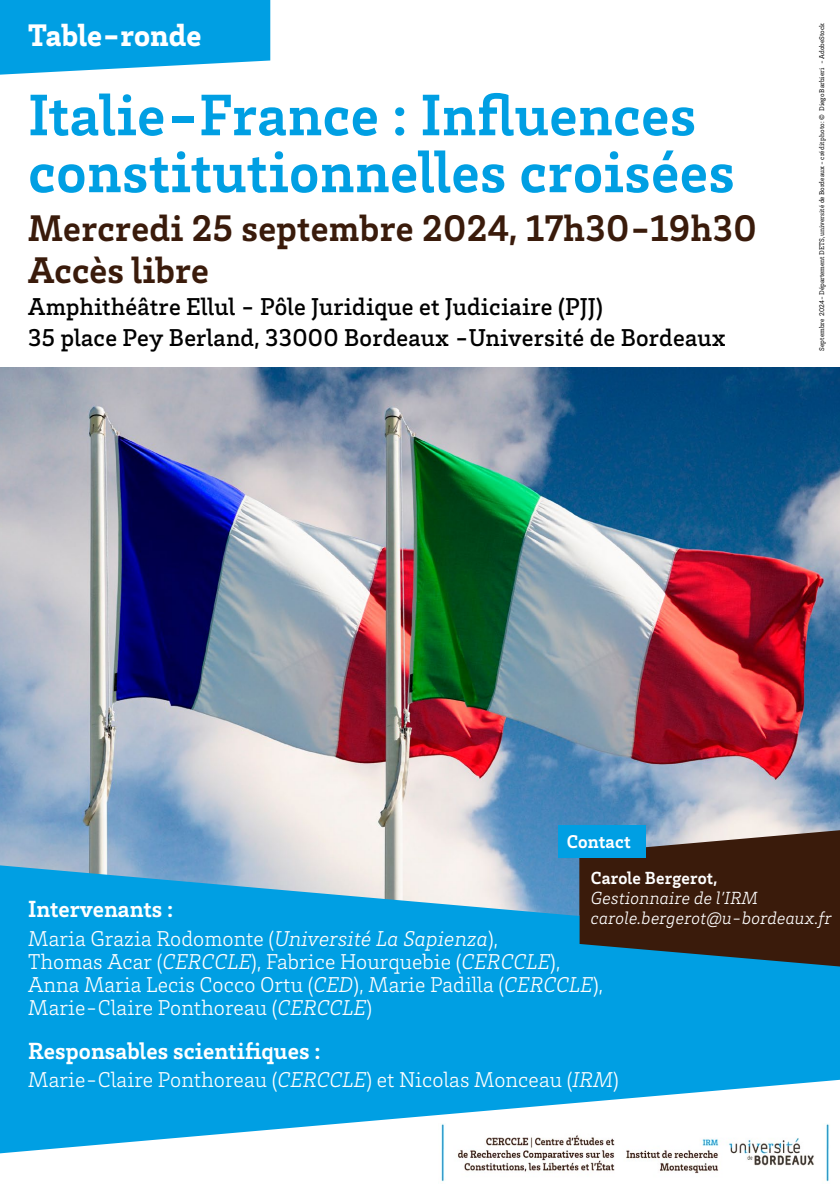
<style>
.page{position:relative;width:840px;height:1191px;background:#fff}
.page>*{position:absolute;margin:0;border:0;box-sizing:border-box;transform-origin:0 0}
.t1{font:700 60px/57px "Brix Slab";letter-spacing:.01em;color:#009fe3}
.t2{font:700 38px/42px "Brix Slab";letter-spacing:.01em;color:#3a1b0b}
.t3{font:900 32px "Brix Slab";letter-spacing:.005em;color:#fff}
.t4{font:500 25px/31.6px "Brix Slab";letter-spacing:.01em;color:#000}
.t5{font:700 24px "Brix Slab";letter-spacing:.005em;color:#fff}
.t6{font:300 22px/23px "Brix Slab";letter-spacing:.005em;color:#fff}
.t7{font:700 19px "Brix Slab";letter-spacing:.01em;color:#fff}
.t8{font:italic 300 18px/19.8px "Brix Slab";letter-spacing:.01em;color:#fff}
.t9{font:700 18px "Brix Slab";letter-spacing:.01em;color:#fff}
.t10{font:7px "Brix Slab";color:#000}
.s1{font-style:italic}
</style>
<div class="page">
<img style="left:0;top:367px;width:839px;height:498px">
<svg style="left:0;top:865px;width:839px;height:214px;background:#11a2e1"></svg>
<svg style="left:0;top:1079px;width:839px;height:75px;fill:#009fe3"></svg>
<svg style="left:0;top:0;width:270px;height:75px;background:#18a8e5"></svg>
<svg style="left:579px;top:830px;width:260px;height:136px;background:#3c3029"></svg>
<div style="left:558px;top:825px;width:87px;height:33px;background:#009fe3"></div>
<img style="left:438px;top:1124px;width:393px;height:58px">
<h3 class="t3" style="left:28px;top:14px;width:175px">Table-ronde</h3>
<h1 class="t1" style="left:28px;top:84px;width:707px">Italie-France : Influences constitutionnelles croisées</h1>
<h2 class="t2" style="left:28px;top:206px;width:729px">Mercredi 25 septembre 2024, 17h30-19h30<br>Accès libre</h2>
<p class="t4" style="left:28px;top:289px;width:698px">Amphithéâtre Ellul - Pôle Juridique et Judiciaire (PJJ)<br>35 place Pey Berland, 33000 Bordeaux -Université de Bordeaux</p>
<p class="t10" style="left:816px;top:350px;width:329px;rotate:-90deg">Septembre 2024- Département DETS, université de Bordeaux - crédit photo: © Diego Barbieri - AdobeStock</p>
<p class="t7" style="left:566px;top:829px;width:65px">Contact</p>
<p class="t9" style="left:590px;top:866px;width:128px">Carole Bergerot,</p>
<p class="t8" style="left:590px;top:887px;width:242px">Gestionnaire de l’IRM carole.bergerot@u-bordeaux.fr</p>
<p class="t5" style="left:28px;top:893px;width:146px">Intervenants :</p>
<p class="t6" style="left:28px;top:926px;width:576px">Maria Grazia Rodomonte (<span class="s1">Université La Sapienza</span>),<br>Thomas Acar (<span class="s1">CERCCLE</span>), Fabrice Hourquebie (<span class="s1">CERCCLE</span>), Anna Maria Lecis Cocco Ortu (<span class="s1">CED</span>), Marie Padilla (<span class="s1">CERCCLE</span>), Marie-Claire Ponthoreau (<span class="s1">CERCCLE</span>)</p>
<p class="t5" style="left:28px;top:1035px;width:294px">Responsables scientifiques :</p>
<p class="t6" style="left:28px;top:1067px;width:592px">Marie-Claire Ponthoreau (<span class="s1">CERCCLE</span>) et Nicolas Monceau (<span class="s1">IRM</span>)</p>
</div>
